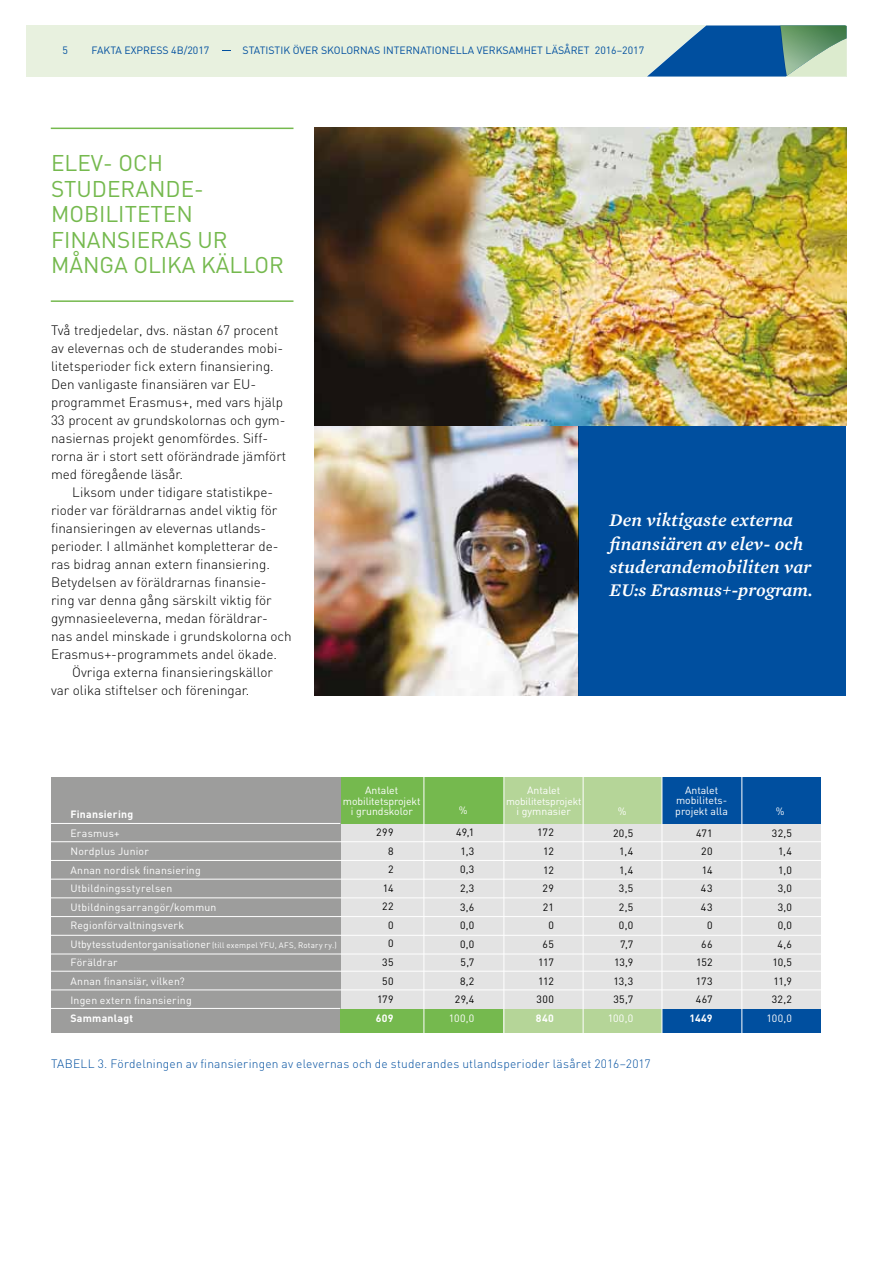
<style>
.page{position:relative;width:872px;height:1263px;background:#fff}
.page>*{position:absolute;margin:0;border:0;box-sizing:border-box;transform-origin:0 0}
.t1{font:22.5px/25.5px "DIN";color:#75b94e}
.t2{font:italic 500 16.5px/23.2px "Mercury S Sm";color:#fff}
.t3{font:300 13.5px/18px "DIN";color:#000}
.t4{font:300 12px "DIN";letter-spacing:.015em;color:#004f9f}
.t5{font:10.5px/18.5px "DIN";letter-spacing:.02em;color:#fff}
.t6{font:10.5px/18.5px "DIN";letter-spacing:.025em;color:#000;text-align:right}
.t7{font:10.5px "DIN";color:#004f9f}
.t8{font:700 10.5px "DIN";letter-spacing:.025em;color:#fff}
.t9{font:10.5px/18.5px "DIN";letter-spacing:-.025em;color:#000;text-align:right}
.t10{font:10.2px "DIN";letter-spacing:-.01em;color:#fff}
.t11{font:7.95px "DIN";letter-spacing:.045em;color:#fff}
.s1{font-size:10.5px}
</style>
<div class="page">
<img style="left:315px;top:425px;width:263px;height:270px">
<div style="left:26px;top:26px;width:820px;height:51px;background:#e8f1df"></div>
<div style="left:578px;top:419px;width:268px;height:276px;background:#004f9f"></div>
<hr style="left:51px;top:300px;width:242px;height:2px;background:#75b94e">
<hr style="left:51px;top:128px;width:242px;height:1px;background:#75b94e">
<svg style="left:647px;top:26px;width:199px;height:51px;background:#5289a5"></svg>
<img style="left:315px;top:128px;width:531px;height:297px">
<div style="left:662px;top:777px;width:159px;height:47px;background:#004f9f"></div>
<div style="left:503px;top:777px;width:159px;height:47px;background:#b5d598"></div>
<div style="left:340px;top:777px;width:163px;height:47px;background:#75b94e"></div>
<div style="left:339px;top:824px;width:482px;height:209px;background:#e3e3e3"></div>
<div style="left:51px;top:777px;width:289px;height:256px;background:#9d9d9c"></div>
<hr style="left:38px;top:841px;width:792px;height:1px;background:#fff">
<hr style="left:38px;top:860px;width:792px;height:1px;background:#fff">
<hr style="left:38px;top:879px;width:792px;height:1px;background:#fff">
<hr style="left:38px;top:897px;width:792px;height:1px;background:#fff">
<hr style="left:38px;top:916px;width:792px;height:1px;background:#fff">
<hr style="left:38px;top:935px;width:792px;height:1px;background:#fff">
<hr style="left:38px;top:954px;width:792px;height:1px;background:#fff">
<hr style="left:38px;top:971px;width:792px;height:1px;background:#fff">
<hr style="left:38px;top:989px;width:792px;height:1px;background:#fff">
<hr style="left:34px;top:1008px;width:306px;height:1px;background:#fff">
<div style="left:340px;top:1009px;width:163px;height:24px;background:#75b94e"></div>
<div style="left:503px;top:1009px;width:159px;height:24px;background:#b5d598"></div>
<div style="left:662px;top:1009px;width:159px;height:24px;background:#004f9f"></div>
<hr style="left:423px;top:766px;width:1px;height:289px;background:#fff">
<hr style="left:503px;top:766px;width:1px;height:289px;background:#fff">
<hr style="left:583px;top:764px;width:1px;height:289px;background:#fff">
<hr style="left:661px;top:767px;width:1px;height:289px;background:#fff">
<hr style="left:741px;top:769px;width:1px;height:288px;background:#fff">
<hr style="left:34px;top:823px;width:306px;height:1px;background:#fff">
<p class="t7" style="left:63px;top:44px;width:7px">5</p>
<p class="t7" style="left:92px;top:44px;width:13px">FAKTA</p>
<p class="t7" style="left:124px;top:44px;width:86px">EXPRESS 4B/2017</p>
<p class="t7" style="left:243px;top:44px;width:403px">Statistik över skolornas internationella verksamhet läsåret 2016–2017</p>
<h1 class="t1" style="left:51px;top:150px;width:234px">Elev- och studerande-<br>mob iliteten finansieras ur många olika källor</h1>
<p class="t3" style="left:51px;top:321px;width:237px">Två tredjedelar, dvs. nästan 67 procent av elevernas och de studerandes mobi&shy;litetsperioder fick extern finansiering.<br>Den vanligaste finansiären var EU&shy;programmet Erasmus+, med vars hjälp 33 procent av grundskolornas och gym&shy;nasiernas projekt genomfördes. Siff&shy;rorna är i stort sett oförändrade jämfört med föregående läsår.</p>
<p class="t3" style="left:51px;top:483px;width:242px;text-indent:21px">Liksom under tidigare statistikpe&shy;rioder var föräldrarnas andel viktig för finansieringen av elevernas utlands&shy;perioder. I allmänhet kompletterar de&shy;ras bidrag annan extern finansiering.<br>Betydelsen av föräldrarnas finansie&shy;ring var denna gång särskilt viktig för gymnasieeleverna, medan föräldrar&shy;nas andel minskade i grundskolorna och Erasmus+-programmets andel ökade.</p>
<p class="t3" style="left:51px;top:663px;width:223px;text-indent:21px">Övriga externa finansieringskällor var olika stiftelser och föreningar.</p>
<p class="t2" style="left:609px;top:508px;width:205px">Den viktigaste externa finansiären av elev- och studerandemobiliten var<br>EU:s Erasmus+-program.</p>
<p class="t5" style="left:343px;top:785px;width:79px;line-height:10.5px;text-align:center">Antalet mobilitetsprojekt i grundskolor</p>
<p class="t8" style="left:70px;top:808px;width:64px">Finansiering</p>
<p class="t5" style="left:70px;top:824px;width:148px">Erasmus+<br>Nordplus Junior<br>Annan nordisk finansiering<br>Utbildningsstyrelsen<br>Utbildningsarrangör/kommun<br>Regionförvaltningsverk</p>
<p class="t11" style="left:70px;top:940px;width:268px"><span class="s1">Utbytesstudentorganisationer</span> (till exempel YFU , AFS, Rotary ry.)</p>
<p class="t5" style="left:70px;top:953px;width:123px">Föräldrar<br>Annan finansiär, vilken?<br>I ngen extern finansiering</p>
<p class="t8" style="left:70px;top:1011px;width:64px">Sammanlagt</p>
<p class="t6" style="left:376px;top:823px;width:19px">299<br>8<br>2<br>14<br>22<br>0<br>0<br>35<br>50<br>179</p>
<p class="t8" style="left:376px;top:1011px;width:19px">609</p>
<p class="t5" style="left:675px;top:785px;width:54px;line-height:10.5px;text-align:center">Antalet mobilitets&shy;projekt alla</p>
<p class="t5" style="left:527px;top:781px;width:35px">Antalet</p>
<p class="t10" style="left:506px;top:795px;width:77px">mobilitetsprojekt</p>
<p class="t5" style="left:516px;top:802px;width:56px">i gymnasier</p>
<p class="t5" style="left:459px;top:801px;width:10px">%</p>
<p class="t5" style="left:618px;top:802px;width:10px">%</p>
<p class="t5" style="left:776px;top:802px;width:10px">%</p>
<p class="t6" style="left:455px;top:823px;width:21px;text-align:center">49,1<br>1,3<br>0,3<br>2,3<br>3,6<br>0,0<br>0,0<br>5,7<br>8,2<br>29,4</p>
<p class="t5" style="left:449px;top:1008px;width:27px">100,0</p>
<p class="t9" style="left:536px;top:823px;width:19px">172<br>12<br>12<br>29<br>21<br>0<br>65<br>117<br>112<br>300</p>
<p class="t8" style="left:536px;top:1011px;width:19px">840</p>
<p class="t6" style="left:613px;top:823px;width:22px">20,5<br>1,4<br>1,4<br>3,5<br>2,5<br>0,0<br>7,7<br>13,9<br>13,3<br>35,7</p>
<p class="t5" style="left:607px;top:1008px;width:27px">100,0</p>
<p class="t6" style="left:695px;top:823px;width:18px">471<br>20<br>14<br>43<br>43<br>0<br>66<br>152<br>173<br>467</p>
<p class="t8" style="left:689px;top:1011px;width:25px">1449</p>
<p class="t6" style="left:771px;top:823px;width:22px">32,5<br>1,4<br>1,0<br>3,0<br>3,0<br>0,0<br>4,6<br>10,5<br>11,9<br>32,2</p>
<p class="t5" style="left:766px;top:1008px;width:27px">100,0</p>
<p class="t4" style="left:51px;top:1056px;width:22px">Tabell</p>
<p class="t4" style="left:98px;top:1056px;width:554px">3. Fördelningen av finansieringen av elevernas och de studerandes utlandsperioder läsåret 2016–2017</p>
</div>
